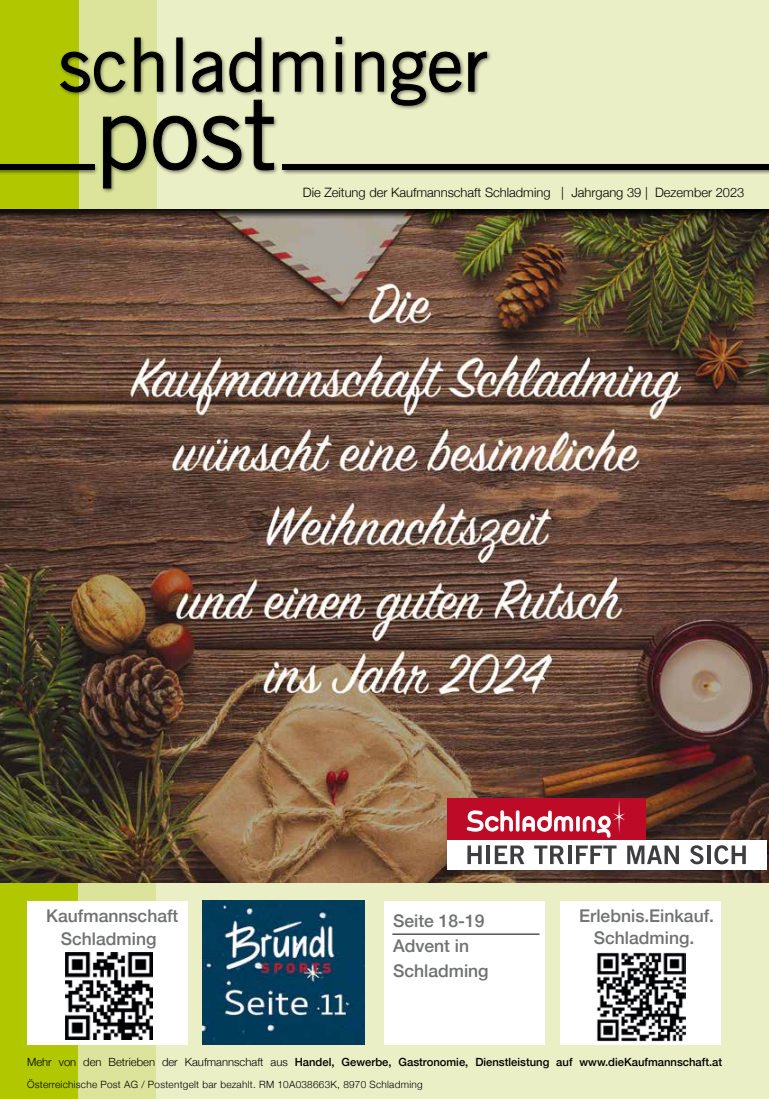
<style>
.page{position:relative;width:769px;height:1099px;background:#fff}
.page>*{position:absolute;margin:0;border:0;box-sizing:border-box;transform-origin:0 0}
.t1{font:500 17.5px/22.5px "Helvetica Neue";color:#707172;text-align:center}
.t2{font:300 12.88px "Helvetica Neue";color:#000}
.t3{font:500 11.25px "Helvetica Neue";color:#000}
.t4{font:300 10px "Helvetica Neue";letter-spacing:.025em;color:#000}
.s1{font-weight:300}
</style>
<div class="page">
<img style="left:0;top:219px;width:769px;height:664px">
<div style="left:442px;top:793px;width:327px;height:86px;background:#000;opacity:.1"></div>
<div style="left:447px;top:798px;width:199px;height:41px;background:#bd0a26"></div>
<svg style="left:467px;top:800px;width:158px;height:37px"></svg>
<div style="left:447px;top:839px;width:319px;height:30px;background:#fff"></div>
<svg style="left:467px;top:845px;width:15px;height:19px"></svg>
<hr style="left:486px;top:845px;width:4px;height:19px;background:#3e3d40">
<svg style="left:495px;top:845px;width:29px;height:19px"></svg>
<svg style="left:534px;top:845px;width:30px;height:19px"></svg>
<hr style="left:568px;top:845px;width:3px;height:19px;background:#3e3d40">
<svg style="left:576px;top:845px;width:40px;height:19px"></svg>
<svg style="left:627px;top:845px;width:52px;height:19px"></svg>
<svg style="left:690px;top:845px;width:13px;height:19px"></svg>
<hr style="left:707px;top:845px;width:4px;height:19px;background:#3e3d40">
<svg style="left:714px;top:845px;width:32px;height:19px"></svg>
<div style="left:0;top:883px;width:78px;height:215px;background:#b1c800"></div>
<div style="left:78px;top:883px;width:78px;height:215px;background:#dbe49a"></div>
<div style="left:156px;top:883px;width:613px;height:215px;background:#eaefc5"></div>
<div style="left:27px;top:900px;width:161px;height:144px;background:#fff"></div>
<div style="left:560px;top:901px;width:160px;height:143px;background:#fff"></div>
<div style="left:384px;top:901px;width:160px;height:143px;background:#fff"></div>
<hr style="left:392px;top:933px;width:147px;height:1px;background:#000">
<div style="left:0;top:0;width:769px;height:219px;background:#000;opacity:.75"></div>
<div style="left:0;top:0;width:79px;height:209px;background:#b1c800"></div>
<div style="left:79px;top:0;width:78px;height:209px;background:#dbe49a"></div>
<div style="left:157px;top:0;width:612px;height:209px;background:#eaefc5"></div>
<div style="left:0;top:35px;width:769px;height:159px;background:#000;opacity:.5"></div>
<svg style="left:60px;top:37px;width:427px;height:152px"></svg>
<div style="left:0;top:164px;width:94px;height:6px;background:#000"></div>
<div style="left:283px;top:164px;width:486px;height:6px;background:#000"></div>
<img style="left:66px;top:952px;width:86px;height:87px">
<img style="left:597px;top:952px;width:89px;height:89px">
<img style="left:202px;top:900px;width:162px;height:144px">
<p class="t2" style="left:303px;top:182px;width:443px">Die Zeitung der Kaufmannschaft Schladming | Jahrgang 39 | Dezember 2023</p>
<p class="t2" style="left:633px;top:182px;width:45px">7 Nov</p>
<p class="t2" style="left:737px;top:182px;width:9px">1</p>
<h1 class="t1" style="left:46px;top:903px;width:134px">Kaufmannschaft<br>Schladming</h1>
<h1 class="t1" style="left:393px;top:906px;width:97px;line-height:25px;text-align:left">Seite 18-19<br>Advent in<br>Schladming</h1>
<h1 class="t1" style="left:579px;top:902px;width:136px">Erlebnis.Einkauf.<br>Schladming.</h1>
<p class="t3" style="left:27px;top:1053px;width:697px"><span class="s1">Mehr von den Betrieben der Kaufmannschaft aus</span> Handel, Gewerbe, Gastronomie, Dienstleistung auf www.dieKaufmannschaft.at</p>
<p class="t4" style="left:27px;top:1076px;width:397px">Österreichische Post AG / Postentgelt bar bezahlt. RM 10A038663K, 8970 Schladming</p>
</div>
